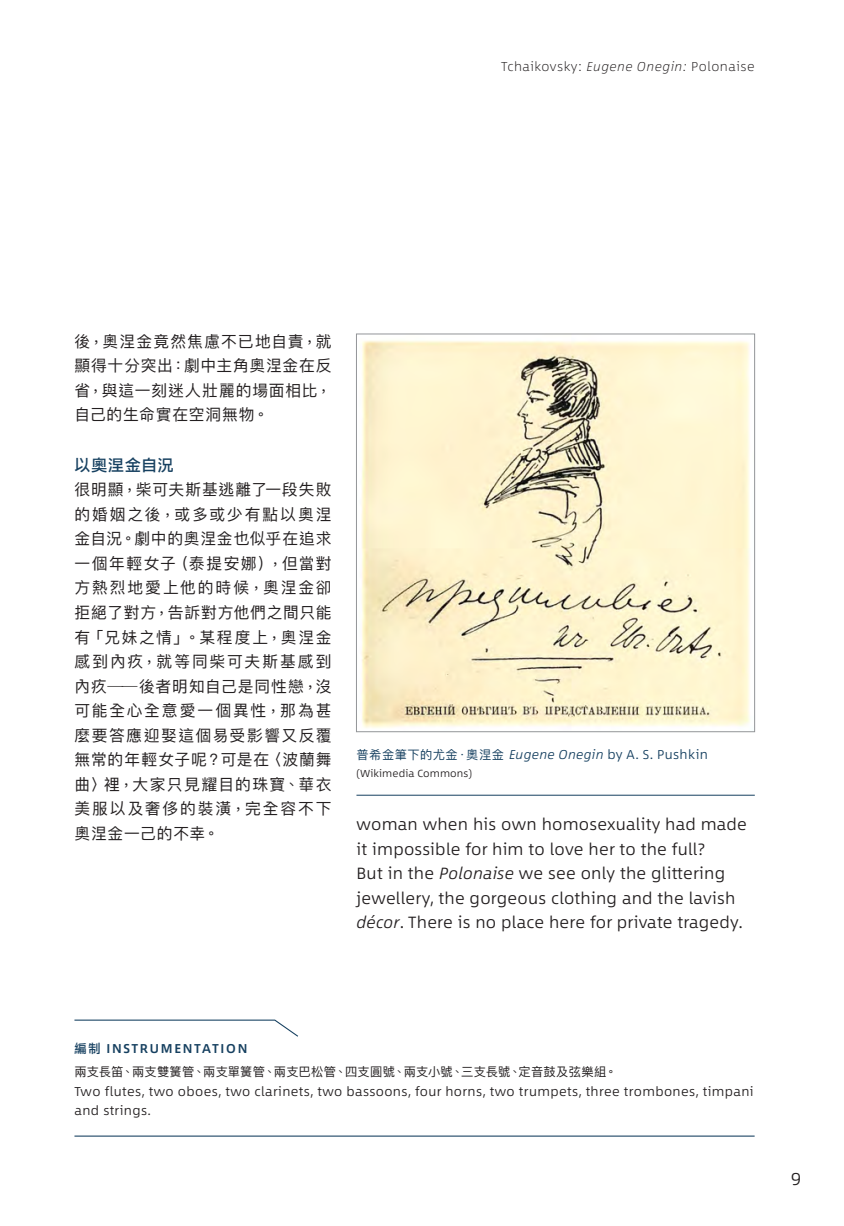
<style>
.page{position:relative;width:844px;height:1226px;background:#fff}
.page>*{position:absolute;margin:0;border:0;box-sizing:border-box;transform-origin:0 0}
.t1{font:300 17.5px "Between 1";color:#231f20}
.t2{font:300 16.62px/24.5px "Between 1";letter-spacing:.015em;color:#231f20}
.t3{font:15.75px/24.5px "Ping Fang HK";letter-spacing:.06em;color:#231f20;text-align:justify}
.t4{font:500 15.75px "Aktiv Hei Hant";letter-spacing:.065em;color:#164060}
.t5{font:300 13.12px/19.2px "Between 1";letter-spacing:.03em;color:#231f20}
.t6{font:300 13.12px "Between 1";letter-spacing:.025em;color:#164060}
.t7{font:200 13.12px "Between 1";letter-spacing:.04em;color:#231f20}
.t8{font:500 13.12px "Between 1";letter-spacing:.13em;color:#164060}
.t9{font:12.25px "Ping Fang HK";letter-spacing:.015em;color:#231f20}
.t10{font:300 10.5px "Between 1";letter-spacing:.01em;color:#231f20}
.s1{font-style:italic}
.s2{font-family:"Ping Fang HK";font-weight:400;font-size:12.25px}
.s3{font-family:"Aktiv Hei Hant";font-size:12.25px}
</style>
<div class="page">
<hr style="left:356px;top:794px;width:398px;height:1px;background:#164060">
<hr style="left:74px;top:1135px;width:680px;height:1px;background:#164060">
<svg style="left:74px;top:1019px;width:224px;height:18px"></svg>
<img style="left:361px;top:340px;width:389px;height:388px">
<div style="left:356px;top:334px;width:398px;height:397px;border:1px solid #939598"></div>
<p class="t7" style="left:501px;top:59px;width:255px">Tchaikovsky: <span class="s1">Eugene Onegin:</span> Polonaise</p>
<p class="t3" style="left:74px;top:328px;width:258px">後，奧涅金竟然焦慮不已地自責，就顯得十分突出：劇中主角奧涅金在反省，與這一刻迷人壯麗的場面相比，自己的生命實在空洞無物。</p>
<p class="t4" style="left:74px;top:455px;width:100px">以奧涅金自況</p>
<p class="t3" style="left:74px;top:477px;width:258px">很明顯，柴可夫斯基逃離了一段失敗的婚姻之後，或多或少有點以奧涅金自況。劇中的奧涅金也似乎在追求一個年輕女子（泰提安娜），但當對方熱烈地愛上他的時候，奧涅金卻拒絕了對方，告訴對方他們之間只能有「兄妹之情」。某程度上，奧涅金感到內疚，就等同柴可夫斯基感到內疚──後者明知自己是同性戀，沒可能全心全意愛一個異性，那為甚麼要答應迎娶這個易受影響又反覆無常的年輕女子呢？可是在〈波蘭舞曲〉裡，大家只見耀目的珠寶、華衣美服以及奢侈的裝潢，完全容不下奧涅金一己的不幸。</p>
<p class="t6" style="left:356px;top:746px;width:353px"><span class="s2">普希金筆下的尤金．奧涅金</span> <span class="s1">Eugene Onegin</span> by A. S. Pushkin</p>
<p class="t10" style="left:356px;top:766px;width:117px">(Wikimedia Commons)</p>
<p class="t2" style="left:356px;top:812px;width:392px">woman when his own homosexuality had made it impossible for him to love her to the full?<br>But in the <span class="s1">Polonaise</span> we see only the glittering jewellery, the gorgeous clothing and the lavish <span class="s1">décor</span>. There is no place here for private tragedy.</p>
<p class="t8" style="left:74px;top:1040px;width:174px"><span class="s3">編制</span> INSTRUMENTATION</p>
<p class="t9" style="left:74px;top:1064px;width:544px">兩支長笛、兩支雙簧管、兩支單簧管、兩支巴松管、四支圓號、兩支小號、三支長號、定音鼓及弦樂組。</p>
<p class="t5" style="left:74px;top:1081px;width:680px">Two flutes, two oboes, two clarinets, two bassoons, four horns, two trumpets, three trombones, timpani and strings.</p>
<p class="t1" style="left:790px;top:1167px;width:12px">9</p>
</div>
